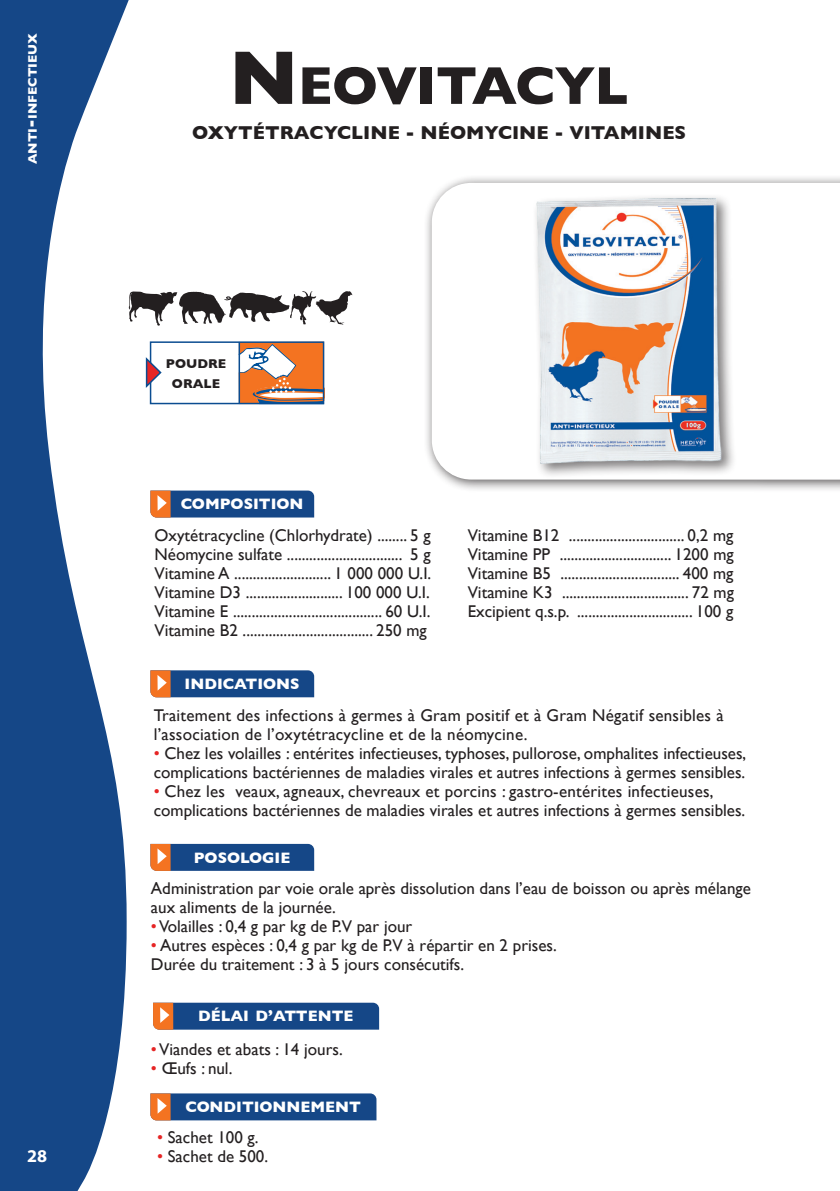
<style>
.page{position:relative;width:840px;height:1191px;background:#fff}
.page>*{position:absolute;margin:0;border:0;box-sizing:border-box;transform-origin:0 0}
.t1{font:700 54px "Gill Sans";letter-spacing:-.015em;color:#231f20}
.t2{font:700 19px "Gill Sans";color:#231f20}
.t3{font:700 18px "Myriad Pro";color:#fff}
.t4{font:17px/19px "Gill Sans";color:#231f20}
.t5{font:700 15.4px "Gill Sans";color:#fff}
.t6{font:700 13px/20px "Gill Sans";color:#231f20}
.t7{font:700 12.6px "Gill Sans";color:#fff}
.s1{font-size:18px}
.s2{font-size:77px}
.s3{color:#e62525}
.s4{font-size:16px}
</style>
<div class="page">
<svg style="left:0;top:0;width:129px;height:1191px;fill:#154787"></svg>
<svg style="left:150px;top:490px;width:164px;height:27px;background:#355381"></svg>
<svg style="left:150px;top:670px;width:164px;height:27px;background:#335180"></svg>
<svg style="left:150px;top:844px;width:164px;height:27px;background:#32507f"></svg>
<svg style="left:150px;top:1093px;width:226px;height:27px;background:#2c4f83"></svg>
<svg style="left:153px;top:1002px;width:226px;height:27px;background:#2e5184"></svg>
<div style="left:422px;top:174px;width:417px;height:319px;background:#231f20;opacity:.75"></div>
<svg style="left:431px;top:183px;width:408px;height:297px"></svg>
<div style="left:532px;top:193px;width:204px;height:286px;background:#231f20;opacity:.59"></div>
<img style="left:519px;top:184px;width:233px;height:287px">
<svg style="left:129px;top:291px;width:223px;height:35px"></svg>
<svg style="left:238px;top:342px;width:87px;height:62px"></svg>
<div style="left:150px;top:341px;width:174px;height:63px;border:1px solid #0b4d91"></div>
<svg style="left:145px;top:357px;width:17px;height:33px"></svg>
<p class="t7" style="left:25px;top:164px;width:132px;rotate:-90deg">ANTI<span class="s1">-</span>INFECTIEUX</p>
<p class="t3" style="left:27px;top:1144px;width:21px">28</p>
<h1 class="t1" style="left:229px;top:54px;width:401px"><span class="s2">N</span> EOVITACYL</h1>
<p class="t2" style="left:192px;top:121px;width:495px">OXYTÉTRACYCLI NE - NÉOMYCI NE - VITAMI NES</p>
<p class="t6" style="left:166px;top:354px;width:11px">POU</p>
<p class="t6" style="left:172px;top:354px;width:56px;text-indent:25px">DRE<br>ORALE</p>
<p class="t5" style="left:180px;top:495px;width:124px">COMPOSITION</p>
<p class="t4" style="left:154px;top:525px;width:278px;text-align:justify">Oxytétracycline (Chlorhydrate) ........ 5 g Néomycine sulfate ............................... 5 g Vitamine A .......................... 1 000 000 U.I.<br>Vitamine D3 .......................... 100 000 U.I.<br>Vitamine E ........................................ 60 U.I.<br>Vitamine B2 ................................... 250 mg</p>
<p class="t4" style="left:467px;top:525px;width:268px;text-align:justify">Vitamine B12 ............................... 0,2 mg Vitamine PP .............................. 1200 mg Vitamine B5 ................................ 400 mg Vitamine K3 .................................. 72 mg Excipient q.s.p. ............................... 100 g</p>
<p class="t5" style="left:184px;top:675px;width:116px">INDICATIONS</p>
<p class="t4" style="left:154px;top:705px;width:571px">Traitement des infections à germes à Gram positif et à Gram Négatif sensibles à l’association de l’oxytétracycline et de la néomycine.</p>
<p class="t4" style="left:154px;top:743px;width:593px"><span class="s3">•</span> Chez les volailles : entérites infectieuses, typhoses, pullorose, omphalites infectieuses, complications bactériennes de maladies virales et autres infections à germes sensibles.</p>
<p class="t4" style="left:154px;top:781px;width:593px"><span class="s3">•</span> Chez les veaux, agneaux, chevreaux et porcins : gastro-entérites infectieuses, complications bactériennes de maladies virales et autres infections à germes sensibles.</p>
<p class="t5" style="left:194px;top:848px;width:98px">POSOLOGIE</p>
<p class="t4" style="left:151px;top:878px;width:601px">Administration par voie orale après dissolution dans l’eau de boisson ou après mélange aux aliments de la journée.</p>
<p class="t4" style="left:151px;top:916px;width:263px"><span class="s3">•</span>Volailles : 0,4 g par kg de P.V par jour</p>
<p class="t4" style="left:151px;top:935px;width:407px"><span class="s3">•</span> Autres espèces : 0,4 g par kg de P.V à répartir en 2 prises.<br>Durée du traitement : 3 à 5 jours consécutifs.</p>
<p class="t5" style="left:198px;top:1007px;width:157px">DÉLAI D<span class="s4">’</span>ATTENTE</p>
<p class="t4" style="left:151px;top:1039px;width:193px"><span class="s3">•</span>Viandes et abats : 14 jours.</p>
<p class="t4" style="left:151px;top:1058px;width:83px"><span class="s3">•</span> Œufs : nul.</p>
<p class="t5" style="left:185px;top:1097px;width:177px">CONDITIONNEMENT</p>
<p class="t4" style="left:157px;top:1127px;width:103px"><span class="s3">•</span> Sachet 100 g.</p>
<p class="t4" style="left:157px;top:1146px;width:113px"><span class="s3">•</span> Sachet de 500.</p>
</div>
